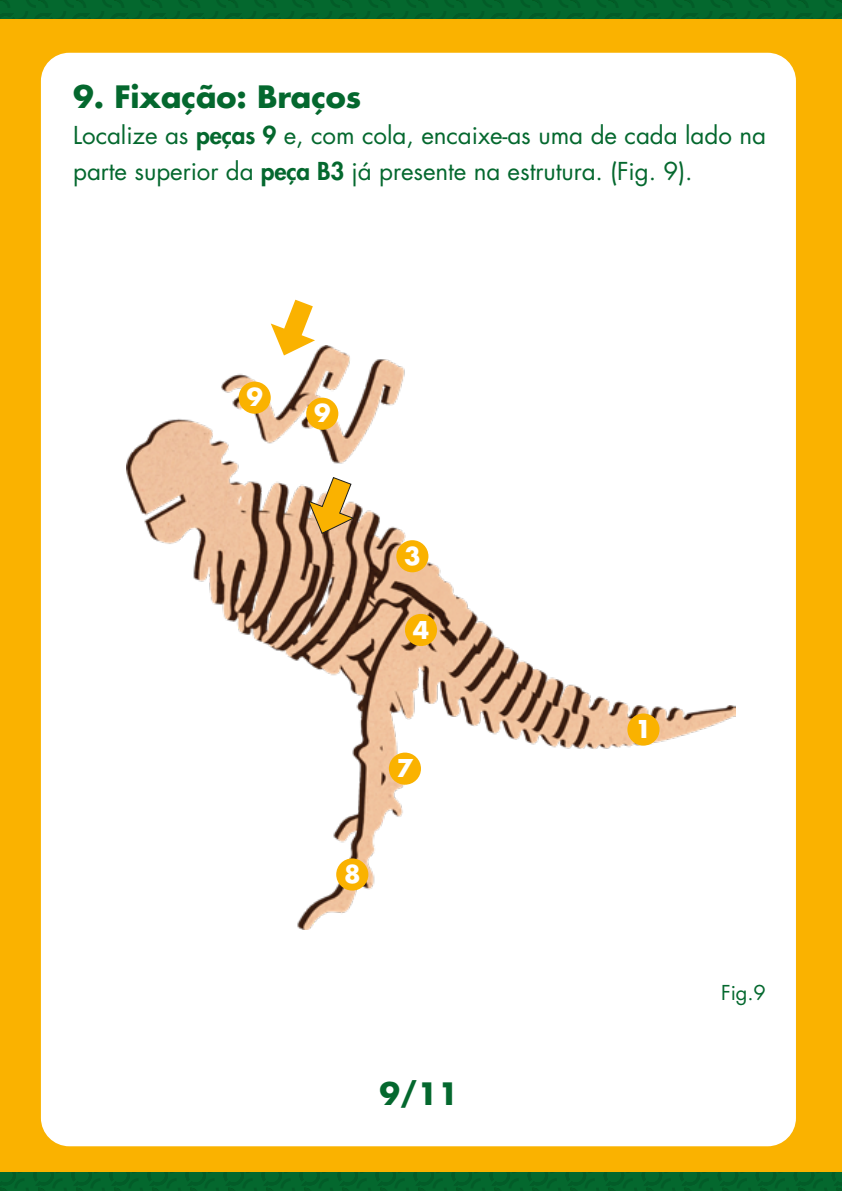
<style>
.page{position:relative;width:842px;height:1191px;background:#fab200}
.page>*{position:absolute;margin:0;border:0;box-sizing:border-box;transform-origin:0 0}
.t1{font:700 30px "Futura Std";letter-spacing:-.005em;color:#04682e}
.t2{font:24px/36px "Futura Std";letter-spacing:-.005em;color:#04682e}
.t3{font:700 23.8px "Futura Std";color:#fff}
.t4{font:20px "Futura Std";color:#04682e}
.s1{font-weight:800}
</style>
<div class="page">
<div style="left:0;top:1172px;width:842px;height:19px;background:#04682e"></div>
<div style="left:0;top:0;width:842px;height:18px;background:#04682e"></div>
<div style="left:41px;top:53px;width:755px;height:1093px;background:#fff;border-radius:28px"></div>
<img style="left:127px;top:346px;width:608px;height:583px">
<div style="left:627px;top:713px;width:32px;height:32px;background:#fab200;border-radius:50%"></div>
<div style="left:396px;top:540px;width:32px;height:32px;background:#fab200;border-radius:50%"></div>
<div style="left:405px;top:614px;width:32px;height:32px;background:#fab200;border-radius:50%"></div>
<div style="left:389px;top:752px;width:32px;height:32px;background:#fab200;border-radius:50%"></div>
<div style="left:306px;top:398px;width:32px;height:32px;background:#fab200;border-radius:50%"></div>
<div style="left:239px;top:381px;width:32px;height:33px;background:#fab200;border-radius:50%"></div>
<div style="left:336px;top:858px;width:32px;height:32px;background:#fab200;border-radius:50%"></div>
<svg style="left:308px;top:477px;width:46px;height:56px"></svg>
<svg style="left:271px;top:300px;width:44px;height:55px"></svg>
<p class="t1" style="left:73px;top:76px;width:290px">9. Fixação: Braços</p>
<p class="t2" style="left:73px;top:117px;width:694px">Localize as <span class="s1">peças 9</span> e, com cola, encaixe-as uma de cada lado na parte superior da <span class="s1">peça B3</span> já presente na estrutura. (Fig. 9).</p>
<p class="t3" style="left:246px;top:381px;width:18px">9</p>
<p class="t3" style="left:314px;top:398px;width:18px">9</p>
<p class="t3" style="left:404px;top:540px;width:18px">3</p>
<p class="t3" style="left:413px;top:614px;width:18px">4</p>
<p class="t3" style="left:344px;top:858px;width:18px">8</p>
<p class="t3" style="left:397px;top:752px;width:18px">7</p>
<p class="t1" style="left:380px;top:1074px;width:81px">9/11</p>
<p class="t3" style="left:635px;top:713px;width:18px">1</p>
<p class="t4" style="left:721px;top:979px;width:46px">Fig.9</p>
</div>
